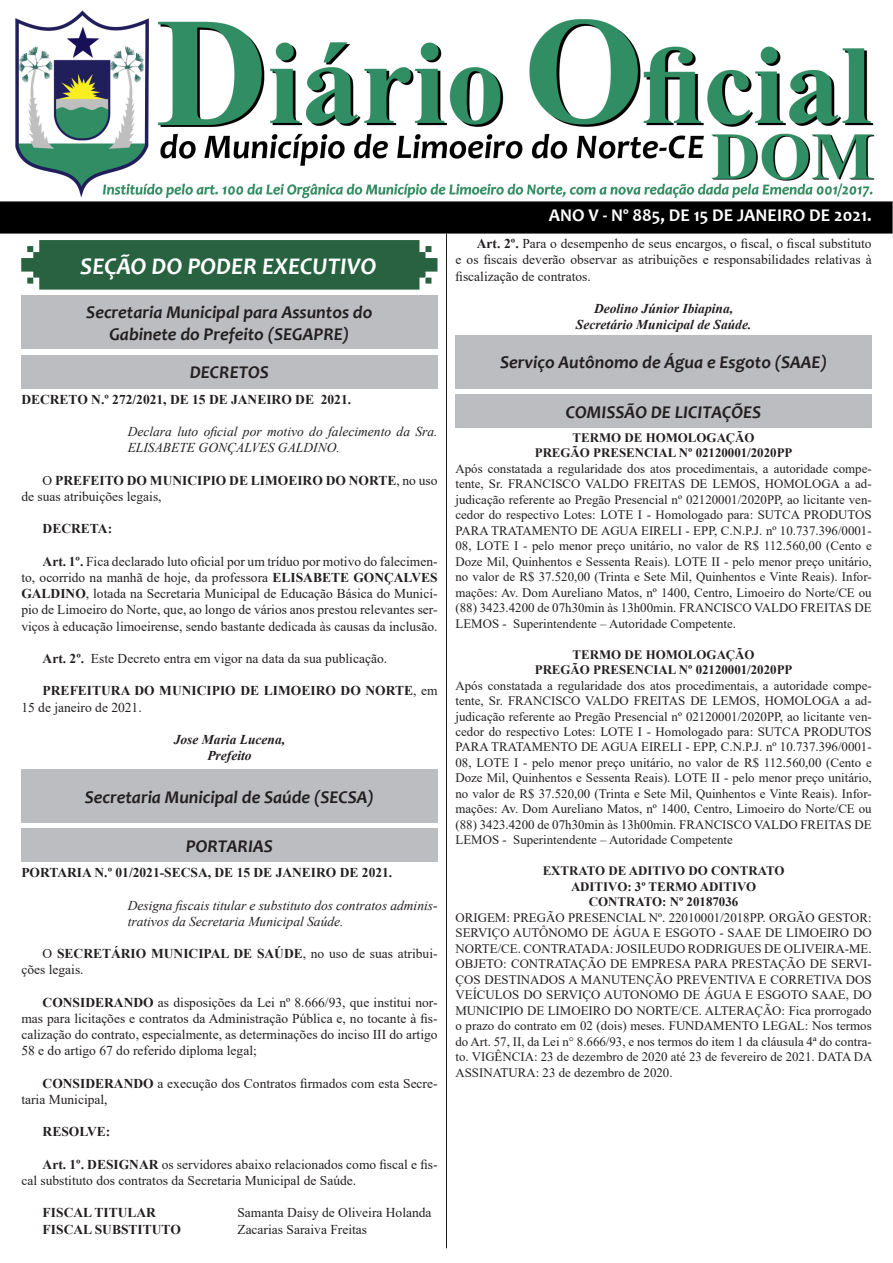
<style>
.page{position:relative;width:893px;height:1263px;background:#fff}
.page>*{position:absolute;margin:0;border:0;box-sizing:border-box;transform-origin:0 0}
.t1{font:italic 700 24px "Candara";color:#fff}
.t2{font:italic 700 18px/21.6px "Candara";color:#231f20;text-align:center}
.t3{font:700 18px "Candara";color:#fff}
.t4{font:13.5px/16.2px "Times New Roman";color:#231f20;text-align:justify}
.t5{font:700 13.5px/16.2px "Times New Roman";color:#231f20}
.t6{font:italic 13.5px/16.2px "Times New Roman";color:#231f20}
.t7{font:italic 700 13.5px "Times New Roman";color:#231f20}
.t8{font:12.9px/15.5px "Times New Roman";color:#231f20;text-align:justify}
.t9{font:700 12.9px "Times New Roman";color:#231f20}
.s1{font-weight:400}
.s2{font-weight:700}
</style>
<div class="page">
<img style="left:0;top:10px;width:893px;height:224px">
<svg style="left:21px;top:240px;width:416px;height:50px;background:#346a4a"></svg>
<hr style="left:446px;top:234px;width:1px;height:1014px;background:#231f20">
<div style="left:21px;top:296px;width:416px;height:53px;background:#bcbdc0"></div>
<div style="left:21px;top:355px;width:416px;height:33px;background:#bcbdc0"></div>
<div style="left:21px;top:770px;width:416px;height:53px;background:#bcbdc0"></div>
<div style="left:21px;top:829px;width:416px;height:33px;background:#bcbdc0"></div>
<div style="left:455px;top:335px;width:417px;height:53px;background:#bcbdc0"></div>
<div style="left:455px;top:395px;width:417px;height:33px;background:#bcbdc0"></div>
<p class="t1" style="left:80px;top:251px;width:298px">SEÇÃO DO PODER EXECUTIVO</p>
<p class="t2" style="left:86px;top:301px;width:288px">Secretaria Municipal para Assuntos do<br>Gabinete do Prefeito (SEGAPRE)</p>
<p class="t2" style="left:190px;top:361px;width:81px">DECRETOS</p>
<p class="t5" style="left:21px;top:391px;width:331px">DECRETO N.º 272/2021, DE 15 DE JANEIRO DE 2021.</p>
<p class="t6" style="left:128px;top:423px;width:311px">Declara luto oficial por motivo do falecimento da Sra.<br>ELISABETE GONÇALVES GALDINO.</p>
<p class="t5" style="left:21px;top:472px;width:418px;text-indent:21px"><span class="s1">O</span> PREFEITO DO MUNICIPIO DE LIMOEIRO DO NORTE<span class="s1">, no uso de suas atribuições legais,</span></p>
<p class="t5" style="left:43px;top:520px;width:71px">DECRETA:</p>
<p class="t4" style="left:21px;top:553px;width:418px;text-indent:21px"><span class="s2">Art. 1º.</span> Fica declarado luto oficial por um tríduo por motivo do falecimen&shy;to, ocorrido na manhã de hoje, da professora <span class="s2">ELISABETE GONÇALVES GALDINO</span>, lotada na Secretaria Municipal de Educação Básica do Municí&shy;pio de Limoeiro do Norte, que, ao longo de vários anos prestou relevantes ser&shy;viços à educação limoeirense, sendo bastante dedicada às causas da inclusão.</p>
<p class="t4" style="left:43px;top:650px;width:346px"><span class="s2">Art. 2º.</span> Este Decreto entra em vigor na data da sua publicação.</p>
<p class="t5" style="left:21px;top:682px;width:418px;text-indent:21px">PREFEITURA DO MUNICIPIO DE LIMOEIRO DO NORTE<span class="s1">, em<br>15 de janeiro de 2021.</span></p>
<p class="t7" style="left:174px;top:730px;width:113px">Jose Maria Lucena,</p>
<p class="t7" style="left:207px;top:746px;width:46px">Prefeito</p>
<p class="t2" style="left:85px;top:786px;width:291px">Secretaria Municipal de Saúde (SECSA)</p>
<p class="t2" style="left:186px;top:835px;width:89px">PORTARIAS</p>
<p class="t5" style="left:21px;top:864px;width:372px">PORTARIA N.º 01/2021-SECSA, DE 15 DE JANEIRO DE 2021.</p>
<p class="t6" style="left:128px;top:897px;width:311px">Designa fiscais titular e substituto dos contratos adminis&shy;trativos da Secretaria Municipal Saúde.</p>
<p class="t4" style="left:21px;top:945px;width:418px;text-indent:21px">O <span class="s2">SECRETÁRIO MUNICIPAL DE SAÚDE</span>, no uso de suas atribui&shy;ções legais.</p>
<p class="t4" style="left:21px;top:994px;width:418px;text-indent:21px"><span class="s2">CONSIDERANDO</span> as disposições da Lei nº 8.666/93, que institui nor&shy;mas para licitações e contratos da Administração Pública e, no tocante à fis&shy;calização do contrato, especialmente, as determinações do inciso III do artigo 58 e do artigo 67 do referido diploma legal;</p>
<p class="t4" style="left:21px;top:1075px;width:418px;text-indent:21px"><span class="s2">CONSIDERANDO</span> a execução dos Contratos firmados com esta Secre&shy;taria Municipal,</p>
<p class="t5" style="left:43px;top:1123px;width:69px">RESOLVE:</p>
<p class="t4" style="left:21px;top:1156px;width:418px;text-indent:21px"><span class="s2">Art. 1º. DESIGNAR</span> os servidores abaixo relacionados como fiscal e fis&shy;cal substituto dos contratos da Secretaria Municipal de Saúde.</p>
<p class="t5" style="left:43px;top:1204px;width:115px">FISCAL TITULAR</p>
<p class="t4" style="left:237px;top:1204px;width:196px">Samanta Daisy de Oliveira Holanda</p>
<p class="t5" style="left:43px;top:1221px;width:140px">FISCAL SUBSTITUTO</p>
<p class="t4" style="left:237px;top:1220px;width:131px">Zacarias Saraiva Freitas</p>
<p class="t3" style="left:549px;top:204px;width:324px">ANO V - Nº 885, DE 15 DE JANEIRO DE 2021.</p>
<p class="t4" style="left:455px;top:235px;width:418px;text-indent:21px"><span class="s2">Art. 2º.</span> Para o desempenho de seus encargos, o fiscal, o fiscal substituto e os fiscais deverão observar as atribuições e responsabilidades relativas à fiscalização de contratos.</p>
<p class="t7" style="left:594px;top:299px;width:141px">Deolino Júnior Ibiapina,</p>
<p class="t7" style="left:576px;top:315px;width:177px">Secretário Municipal de Saúde.</p>
<p class="t2" style="left:500px;top:352px;width:328px">Serviço Autônomo de Água e Esgoto (SAAE)</p>
<p class="t2" style="left:566px;top:401px;width:197px">COMISSÃO DE LICITAÇÕES</p>
<p class="t9" style="left:573px;top:428px;width:184px">TERMO DE HOMOLOGAÇÃO</p>
<p class="t9" style="left:535px;top:444px;width:259px">PREGÃO PRESENCIAL Nº 02120001/2020PP</p>
<p class="t8" style="left:455px;top:460px;width:418px">Após constatada a regularidade dos atos procedimentais, a autoridade compe&shy;tente, Sr. FRANCISCO VALDO FREITAS DE LEMOS, HOMOLOGA a ad&shy;judicação referente ao Pregão Presencial nº 02120001/2020PP, ao licitante ven&shy;cedor do respectivo Lotes: LOTE I - Homologado para: SUTCA PRODUTOS PARA TRATAMENTO DE AGUA EIRELI - EPP, C.N.P.J. nº 10.737.396/0001- 08, LOTE I - pelo menor preço unitário, no valor de R$ 112.560,00 (Cento e Doze Mil, Quinhentos e Sessenta Reais). LOTE II - pelo menor preço unitário, no valor de R$ 37.520,00 (Trinta e Sete Mil, Quinhentos e Vinte Reais). Infor&shy;mações: Av. Dom Aureliano Matos, nº 1400, Centro, Limoeiro do Norte/CE ou (88) 3423.4200 de 07h30min às 13h00min. FRANCISCO VALDO FREITAS DE LEMOS - Superintendente – Autoridade Competente.</p>
<p class="t9" style="left:573px;top:645px;width:184px">TERMO DE HOMOLOGAÇÃO</p>
<p class="t9" style="left:535px;top:660px;width:259px">PREGÃO PRESENCIAL Nº 02120001/2020PP</p>
<p class="t8" style="left:455px;top:677px;width:418px">Após constatada a regularidade dos atos procedimentais, a autoridade compe&shy;tente, Sr. FRANCISCO VALDO FREITAS DE LEMOS, HOMOLOGA a ad&shy;judicação referente ao Pregão Presencial nº 02120001/2020PP, ao licitante ven&shy;cedor do respectivo Lotes: LOTE I - Homologado para: SUTCA PRODUTOS PARA TRATAMENTO DE AGUA EIRELI - EPP, C.N.P.J. nº 10.737.396/0001- 08, LOTE I - pelo menor preço unitário, no valor de R$ 112.560,00 (Cento e Doze Mil, Quinhentos e Sessenta Reais). LOTE II - pelo menor preço unitário, no valor de R$ 37.520,00 (Trinta e Sete Mil, Quinhentos e Vinte Reais). Infor&shy;mações: Av. Dom Aureliano Matos, nº 1400, Centro, Limoeiro do Norte/CE ou (88) 3423.4200 de 07h30min às 13h00min. FRANCISCO VALDO FREITAS DE LEMOS - Superintendente – Autoridade Competente</p>
<p class="t9" style="left:543px;top:862px;width:243px">EXTRATO DE ADITIVO DO CONTRATO</p>
<p class="t9" style="left:571px;top:877px;width:187px">ADITIVO: 3º TERMO ADITIVO</p>
<p class="t9" style="left:589px;top:893px;width:151px">CONTRATO: Nº 20187036</p>
<p class="t8" style="left:455px;top:909px;width:418px">ORIGEM: PREGÃO PRESENCIAL Nº. 22010001/2018PP. ORGÃO GESTOR:<br>SERVIÇO AUTÔNOMO DE ÁGUA E ESGOTO - SAAE DE LIMOEIRO DO NORTE/CE. CONTRATADA: JOSILEUDO RODRIGUES DE OLIVEIRA-ME.<br>OBJETO: CONTRATAÇÃO DE EMPRESA PARA PRESTAÇÃO DE SERVI-ÇOS DESTINADOS A MANUTENÇÃO PREVENTIVA E CORRETIVA DOS VEÍCULOS DO SERVIÇO AUTONOMO DE ÁGUA E ESGOTO SAAE, DO MUNICIPIO DE LIMOEIRO DO NORTE/CE. ALTERAÇÃO: Fica prorrogado o prazo do contrato em 02 (dois) meses. FUNDAMENTO LEGAL: Nos termos do Art. 57, II, da Lei n° 8.666/93, e nos termos do item 1 da cláusula 4ª do contra&shy;to. VIGÊNCIA: 23 de dezembro de 2020 até 23 de fevereiro de 2021. DATA DA ASSINATURA: 23 de dezembro de 2020.</p>
</div>
